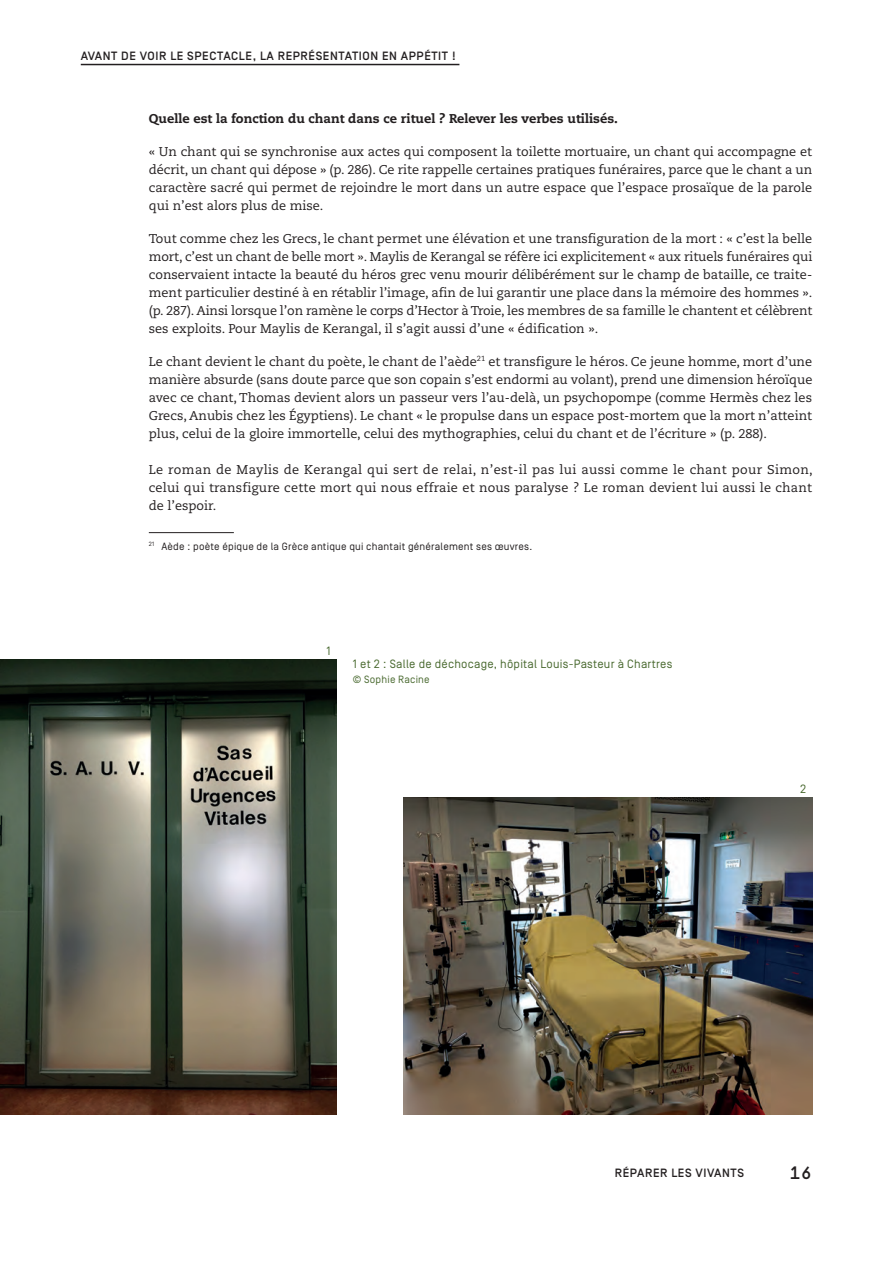
<style>
.page{position:relative;width:893px;height:1263px;background:#fff}
.page>*{position:absolute;margin:0;border:0;box-sizing:border-box;transform-origin:0 0}
.t1{font:500 18px "Simplon BP Mono";color:#231f20}
.Texte_courant{font:12.75px/18px "Caecilia LT Std";color:#231f20;text-align:justify}
.Texte_courant-2{font:800 12.75px "Caecilia LT Std";color:#231f20}
.t2{font:500 12px "Simplon BP";letter-spacing:.05em;color:#231f20}
.Legende{font:12px "Simplon BP Regular";letter-spacing:.02em;color:#49692f}
.Notes_basdepage{font:10.5px "Simplon BP Regular";letter-spacing:.02em;color:#231f20}
.Legende-2{font:10.5px "Simplon BP Regular";letter-spacing:.02em;color:#49692f}
</style>
<div class="page">
<hr style="left:81px;top:64px;width:378px;height:1px;background:#231f20">
<hr style="left:149px;top:532px;width:85px;height:1px;background:#231f20">
<img style="left:0;top:659px;width:337px;height:455px">
<img style="left:404px;top:797px;width:408px;height:317px">
<p class="t2" style="left:81px;top:49px;width:115px">AVA NTDE VOIR LE SPECTACLE</p>
<p class="t2" style="left:253px;top:49px;width:34px">, LA REPRÉSE</p>
<p class="t2" style="left:330px;top:49px;width:16px">NTATI</p>
<p class="t2" style="left:362px;top:49px;width:47px">ON EN APPÉTIT</p>
<p class="t2" style="left:452px;top:49px;width:5px">!</p>
<p class="Texte_courant-2" style="left:149px;top:110px;width:471px">Quelle est la fonction du chant dans ce rituel ? Relever les verbes utilisés.</p>
<p class="Texte_courant" style="left:149px;top:143px;width:665px">« Un chant qui se synchronise aux actes qui composent la toilette mortuaire, un chant qui accompagne et décrit, un chant qui dépose » (p. 286). Ce rite rappelle certaines pratiques funéraires, parce que le chant a un caractère sacré qui permet de rejoindre le mort dans un autre espace que l’espace prosaïque de la parole qui n’est alors plus de mise.</p>
<p class="Texte_courant" style="left:149px;top:230px;width:665px">Tout comme chez les Grecs, le chant permet une élévation et une transfiguration de la mort : « c’est la belle mort, c’est un chant de belle mort ». Maylis de Kerangal se réfère ici explicitement « aux rituels funéraires qui conservaient intacte la beauté du héros grec venu mourir délibérément sur le champ de bataille, ce traite&shy;ment particulier destiné à en rétablir l’image, afin de lui garantir une place dans la mémoire des hommes ». (p. 287). Ainsi lorsque l’on ramène le corps d’Hector à Troie, les membres de sa famille le chantent et célèbrent ses exploits. Pour Maylis de Kerangal, il s’agit aussi d’une « édification ».</p>
<p class="Texte_courant" style="left:149px;top:353px;width:665px">Le chant devient le chant du poète, le chant de l’aède<sup>21</sup> et transfigure le héros. Ce jeune homme, mort d’une manière absurde (sans doute parce que son copain s’est endormi au volant), prend une dimension héroïque avec ce chant, Thomas devient alors un passeur vers l’au-delà, un psychopompe (comme Hermès chez les Grecs, Anubis chez les Égyptiens). Le chant « le propulse dans un espace post-mortem que la mort n’atteint plus, celui de la gloire immortelle, celui des mythographies, celui du chant et de l’écriture » (p. 288).</p>
<p class="Texte_courant" style="left:149px;top:461px;width:665px">Le roman de Maylis de Kerangal qui sert de relai, n’est-il pas lui aussi comme le chant pour Simon, celui qui transfigure cette mort qui nous effraie et nous paralyse ? Le roman devient lui aussi le chant de l’espoir.</p>
<p class="Notes_basdepage" style="left:149px;top:540px;width:385px"><sup>21</sup> Aède : poète épique de la Grèce antique qui chantait généralement ses œuvres.</p>
<p class="Legende" style="left:327px;top:644px;width:6px">1</p>
<p class="Legende" style="left:353px;top:657px;width:321px">1 et 2 : Salle de déchocage, hôpital Louis-Pasteur à Chartres</p>
<p class="Legende-2" style="left:353px;top:673px;width:78px">© Sophie Racine</p>
<p class="Legende" style="left:800px;top:782px;width:8px">2</p>
<p class="t2" style="left:615px;top:1166px;width:131px">RÉPARER LES VIVANTS</p>
<h1 class="t1" style="left:789px;top:1161px;width:24px">16</h1>
</div>
